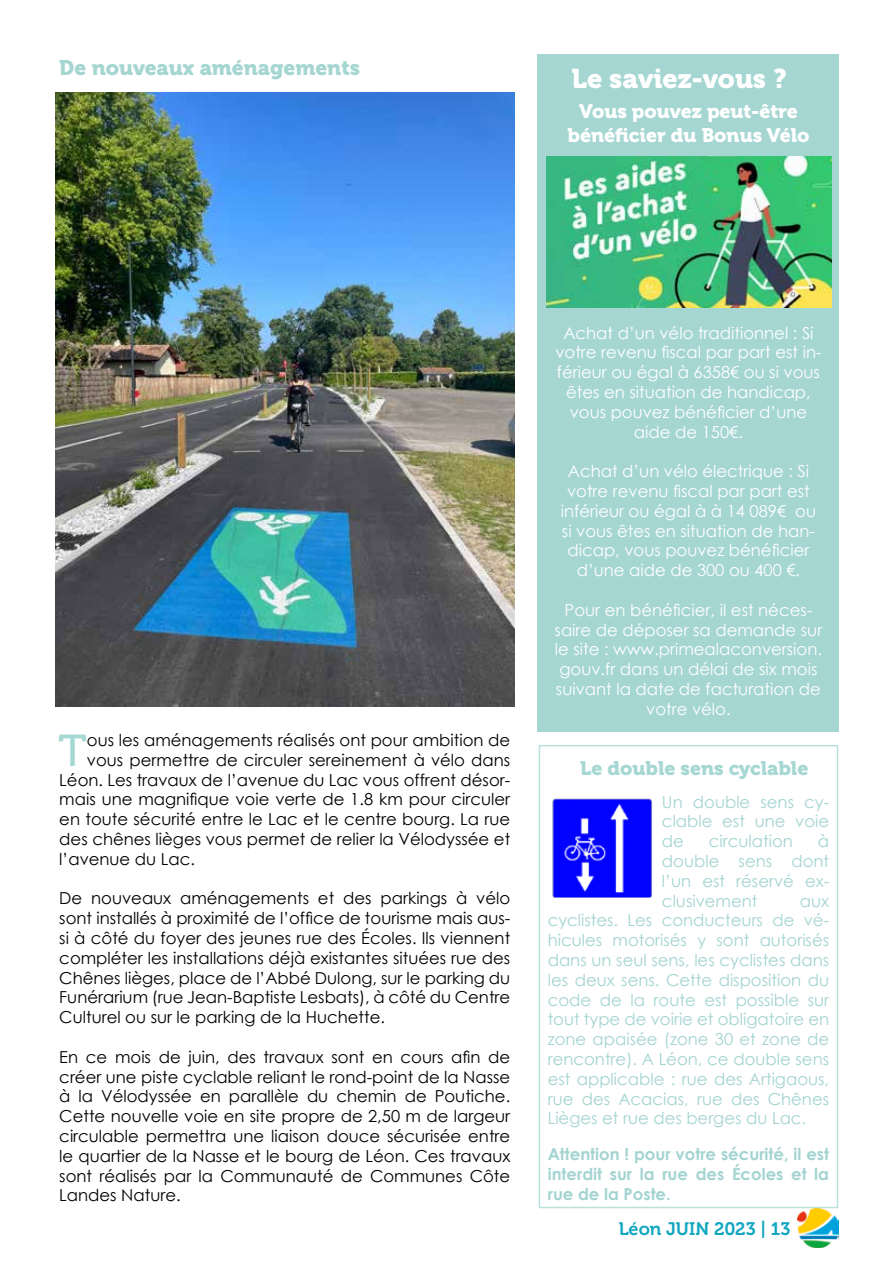
<style>
.page{position:relative;width:893px;height:1263px;background:#fff}
.page>*{position:absolute;margin:0;border:0;box-sizing:border-box;transform-origin:0 0}
.t1{font:44.55px "Museo 500";color:#a5d7d3}
.t2{font:27px "Museo 900";color:#fff}
.t3{font:21px "Museo 900";color:#a5d6d2}
.t4{font:19.5px/23.4px "Museo 900";color:#fff;text-align:center}
.t5{font:19.5px "Museo 900";color:#a5d7d3}
.t6{font:18px "Museo 700";color:#11a7c0}
.t7{font:16.5px/19.8px "Century Gothic";color:#000;text-align:justify}
.t8{font:16.5px/19.8px "Century Gothic";color:#fff;text-align:center}
.t9{font:16.5px/19.8px "Century Gothic";color:#a3d4d1;text-align:justify}
.t10{font:700 16.5px/19.8px "Century Gothic";color:#a3d4d1;text-align:justify}
</style>
<div class="page">
<img style="left:798px;top:1209px;width:41px;height:38px">
<img style="left:55px;top:93px;width:459px;height:613px">
<div style="left:538px;top:54px;width:301px;height:678px;background:#a5d6d2"></div>
<img style="left:547px;top:156px;width:285px;height:151px">
<div style="left:539px;top:745px;width:299px;height:463px;border:2px solid #a3d5ce"></div>
<img style="left:552px;top:799px;width:101px;height:98px">
<p class="t3" style="left:59px;top:56px;width:302px">De nouveaux aménagements</p>
<h2 class="t2" style="left:571px;top:63px;width:217px">Le saviez-vous ?</h2>
<p class="t4" style="left:567px;top:100px;width:243px">Vous pouvez peut-être bénéficier du Bonus Vélo</p>
<h1 class="t1" style="left:59px;top:726px;width:30px">T</h1>
<p class="t7" style="left:87px;top:730px;width:425px">ous les aménagements réalisés ont pour ambition de</p>
<p class="t7" style="left:87px;top:750px;width:425px">vous permettre de circuler sereinement à vélo dans</p>
<p class="t7" style="left:59px;top:769px;width:452px">Léon. Les travaux de l’avenue du Lac vous offrent désor-</p>
<p class="t7" style="left:59px;top:789px;width:452px">mais une magnifique voie verte de 1.8 km pour circuler</p>
<p class="t7" style="left:59px;top:809px;width:452px">en toute sécurité entre le Lac et le centre bourg. La rue</p>
<p class="t7" style="left:59px;top:829px;width:452px">des chênes lièges vous permet de relier la Vélodyssée et</p>
<p class="t7" style="left:59px;top:849px;width:137px">l’avenue du Lac.</p>
<p class="t7" style="left:59px;top:888px;width:452px">De nouveaux aménagements et des parkings à vélo sont installés à proximité de l’office de tourisme mais aus&shy;si à côté du foyer des jeunes rue des Écoles. Ils viennent compléter les installations déjà existantes situées rue des Chênes lièges, place de l’Abbé Dulong, sur le parking du Funérarium (rue Jean-Baptiste Lesbats), à côté du Centre Culturel ou sur le parking de la Huchette.</p>
<p class="t7" style="left:59px;top:1047px;width:452px">En ce mois de juin, des travaux sont en cours afin de créer une piste cyclable reliant le rond-point de la Nasse à la Vélodyssée en parallèle du chemin de Poutiche.<br>Cette nouvelle voie en site propre de 2,50 m de largeur circulable permettra une liaison douce sécurisée entre le quartier de la Nasse et le bourg de Léon. Ces travaux sont réalisés par la Communauté de Communes Côte Landes Nature.</p>
<p class="t8" style="left:555px;top:322px;width:268px">Achat d’un vélo traditionnel : Si votre revenu fiscal par part est in&shy;férieur ou égal à 6358€ ou si vous êtes en situation de handicap, vous pouvez bénéficier d’une aide de 150€.</p>
<p class="t8" style="left:561px;top:461px;width:257px">Achat d’un vélo électrique : Si votre revenu fiscal par part est inférieur ou égal à à 14 089€ ou si vous êtes en situation de han&shy;dicap, vous pouvez bénéficier d’une aide de 300 ou 400 €.</p>
<p class="t8" style="left:555px;top:600px;width:269px">Pour en bénéficier, il est néces&shy;saire de déposer sa demande sur le site : www.primealaconversion. gouv.fr dans un délai de six mois suivant la date de facturation de votre vélo.</p>
<p class="t5" style="left:580px;top:757px;width:229px">Le double sens cyclable</p>
<p class="t9" style="left:662px;top:791px;width:169px">Un double sens cy&shy;clable est une voie de</p>
<p class="t9" style="left:662px;top:831px;width:169px;text-indent:156px">à double sens dont l’un est réservé ex&shy;clusivement</p>
<p class="t9" style="left:709px;top:831px;width:85px">circulation</p>
<p class="t9" style="left:548px;top:890px;width:283px;text-indent:252px">aux cyclistes. Les conducteurs de vé&shy;hicules motorisés y sont autorisés dans un seul sens, les cyclistes dans les deux sens. Cette disposition du code de la route est possible sur tout type de voirie et obligatoire en zone apaisée (zone 30 et zone de rencontre). A Léon, ce double sens est applicable : rue des Artigaous, rue des Acacias, rue des Chênes Lièges et rue des berges du Lac.</p>
<p class="t10" style="left:548px;top:1144px;width:283px">Attention ! pour votre sécurité, il est interdit sur la rue des Écoles et la rue de la Poste.</p>
<p class="t6" style="left:619px;top:1218px;width:173px">Léon JUIN 2023 | 13</p>
</div>
